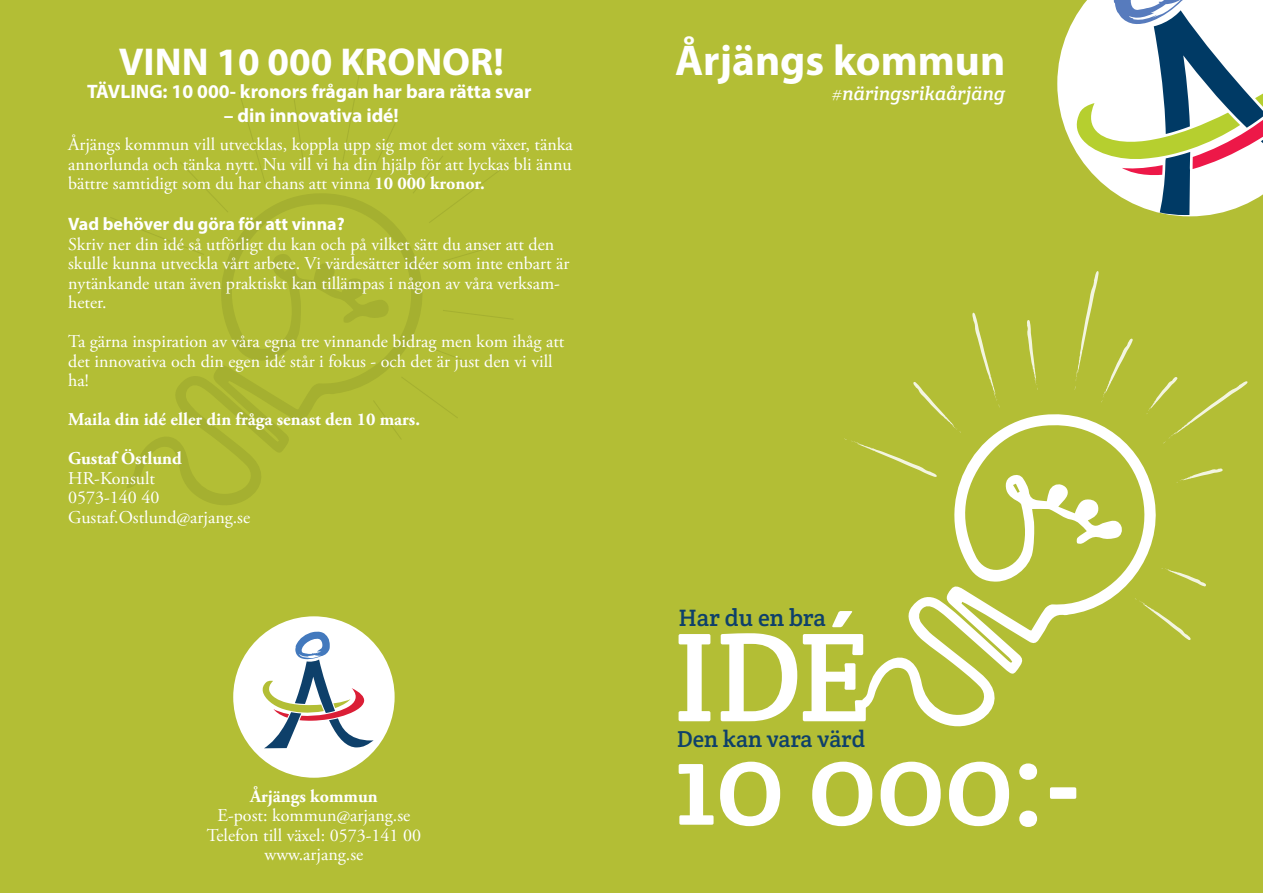
<style>
.page{position:relative;width:1263px;height:893px;background:#b3be35}
.page>*{position:absolute;margin:0;border:0;box-sizing:border-box;transform-origin:0 0}
.t1{font:128.55px "Crete Round";color:#fff}
.t2{font:118.65px "Crete Round";color:#fff}
.t3{font:700 43.2px "Myriad Pro";color:#fff}
.t4{font:700 39px "Myriad Pro";color:#fff}
.t5{font:24px "Crete Round";color:#0e406a}
.t6{font:23.25px "Crete Round";color:#0e406a}
.t7{font:700 19.5px "Myriad Pro";color:#fff}
.t8{font:italic 19.05px "Crete Round";color:#fff}
.t9{font:18px/19.5px "Adobe Garamond Pro";color:#fff}
.t10{font:700 18px/39px "Adobe Garamond Pro";color:#fff}
.t11{font:700 18px "Myriad Pro";color:#fff}
.s1{font-weight:700}
</style>
<div class="page">
<svg style="left:127px;top:194px;width:295px;height:311px"></svg>
<svg style="left:112px;top:162px;width:116px;height:93px"></svg>
<svg style="left:239px;top:92px;width:27px;height:94px"></svg>
<svg style="left:294px;top:99px;width:10px;height:67px"></svg>
<svg style="left:443px;top:310px;width:67px;height:9px"></svg>
<svg style="left:341px;top:50px;width:57px;height:131px"></svg>
<svg style="left:413px;top:156px;width:100px;height:67px"></svg>
<svg style="left:373px;top:377px;width:85px;height:62px"></svg>
<svg style="left:445px;top:248px;width:43px;height:13px"></svg>
<svg style="left:429px;top:347px;width:44px;height:17px"></svg>
<svg style="left:860px;top:414px;width:296px;height:313px"></svg>
<svg style="left:844px;top:382px;width:118px;height:95px"></svg>
<svg style="left:1134px;top:598px;width:56px;height:42px"></svg>
<svg style="left:972px;top:313px;width:28px;height:95px"></svg>
<svg style="left:1027px;top:320px;width:11px;height:70px"></svg>
<svg style="left:1074px;top:271px;width:59px;height:132px"></svg>
<svg style="left:1146px;top:377px;width:101px;height:67px"></svg>
<svg style="left:1176px;top:468px;width:47px;height:15px"></svg>
<svg style="left:1161px;top:568px;width:45px;height:18px"></svg>
<svg style="left:1057px;top:0;width:206px;height:216px;background:#c4ccba"></svg>
<div style="left:233px;top:616px;width:162px;height:162px;background:#fff;border-radius:50%"></div>
<svg style="left:262px;top:631px;width:112px;height:117px"></svg>
<h3 class="t4" style="left:119px;top:36px;width:386px">VINN 10 000 KRONOR!</h3>
<p class="t7" style="left:87px;top:79px;width:446px">TÄVLING: 10 000- kronors frågan har bara rätta svar</p>
<p class="t7" style="left:224px;top:102px;width:177px">– din innovativa idé!</p>
<p class="t9" style="left:68px;top:135px;width:506px;text-align:justify">Årjängs kommun vill utvecklas, koppla upp sig mot det som växer, tänka annorlunda och tänka nytt. Nu vill vi ha din hjälp för att lyckas bli ännu bättre samtidigt som du har chans att vinna <span class="s1">10 000 kronor.</span></p>
<p class="t11" style="left:68px;top:212px;width:278px">Vad behöver du göra för att vinna?</p>
<p class="t9" style="left:68px;top:235px;width:503px">Skriv ner din idé så utförligt du kan och på vilket sätt du anser att den skulle kunna utveckla vårt arbete. Vi värdesätter idéer som inte enbart är nytänkande utan även praktiskt kan tillämpas i någon av våra verksam&shy;heter.</p>
<p class="t9" style="left:68px;top:332px;width:498px">Ta gärna inspiration av våra egna tre vinnande bidrag men kom ihåg att det innovativa och din egen idé står i fokus - och det är just den vi vill ha!</p>
<p class="t10" style="left:68px;top:400px;width:353px">Maila din idé eller din fråga senast den 10 mars.<br>Gustaf Östlund</p>
<p class="t9" style="left:68px;top:469px;width:184px">HR-Konsult<br>0573-140 40<br>Gustaf.Ostlund@arjang.se</p>
<p class="t10" style="left:250px;top:777px;width:129px">Årjängs kommun</p>
<p class="t9" style="left:207px;top:806px;width:216px;text-align:center">E-post: kommun@arjang.se<br>Telefon till växel: 0573-141 00 www.arjang.se</p>
<h3 class="t3" style="left:675px;top:32px;width:332px">Årjängs kommun</h3>
<p class="t8" style="left:832px;top:81px;width:175px">#näringsrikaårjäng</p>
<h3 class="t5" style="left:679px;top:602px;width:148px">Har du en bra</h3>
<h1 class="t1" style="left:673px;top:594px;width:197px">IDÉ</h1>
<p class="t6" style="left:677px;top:724px;width:190px">Den kan vara värd</p>
<h2 class="t2" style="left:676px;top:707px;width:406px">10 000:-</h2>
</div>
